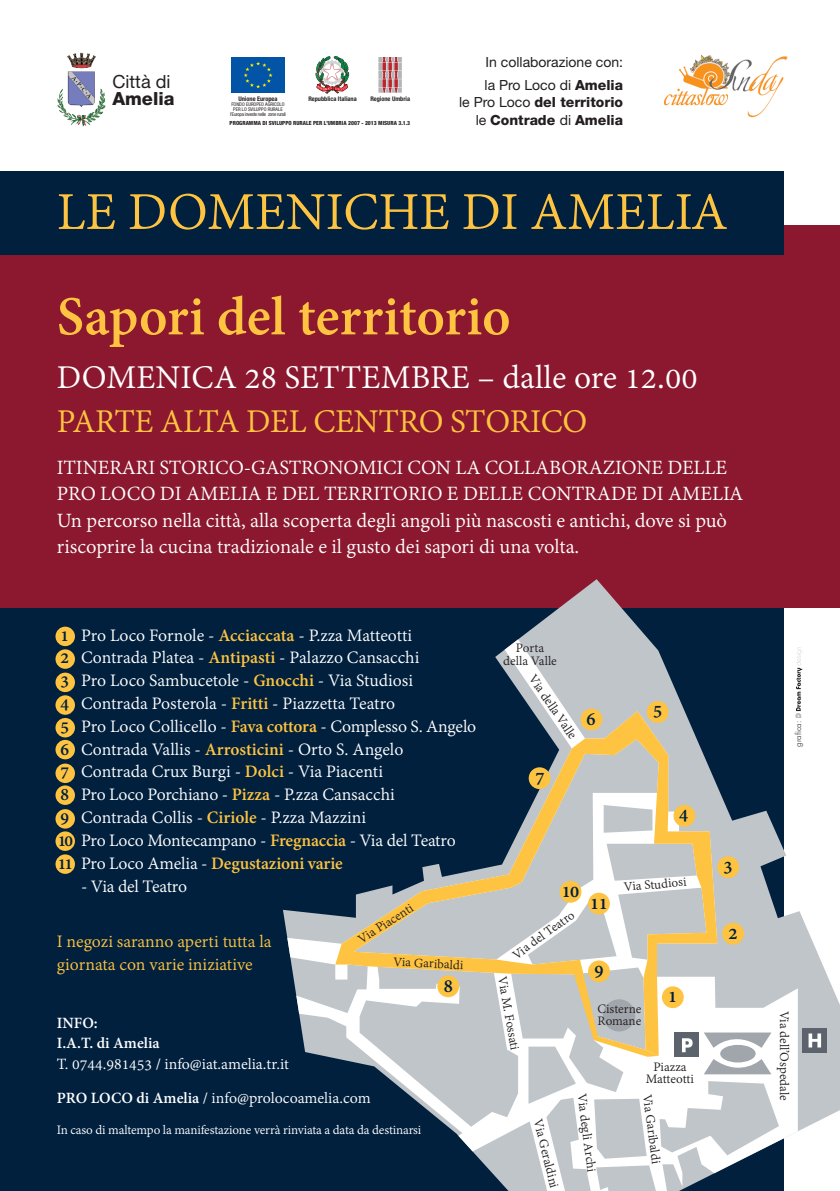
<style>
.page{position:relative;width:840px;height:1191px;background:#fff}
.page>*{position:absolute;margin:0;border:0;box-sizing:border-box;transform-origin:0 0}
.t1{font:700 60px "Adobe Gurmukhi";color:#fec340}
.t2{font:57.6px "Adobe Gurmukhi";color:#fec340}
.t3{font:36px "Adobe Gurmukhi";color:#fff}
.t4{font:36px "Adobe Gurmukhi";letter-spacing:-.01em;color:#fec340}
.t5{font:22px/26.4px "Adobe Gurmukhi";letter-spacing:-.005em;color:#fff}
.t6{font:700 20px "Adobe Gurmukhi";color:#00203e}
.t7{font:19px/22.8px "Adobe Gurmukhi";color:#fff}
.t8{font:19px/22.8px "Adobe Gurmukhi";color:#fec340}
.t9{font:18.2px "Helvetica Neue";color:#231f20}
.t10{font:800 18.2px "Helvetica Neue";color:#231f20}
.t11{font:17px/34.4px "Adobe Gurmukhi";color:#fff}
.t12{font:700 17px/20.4px "Adobe Gurmukhi";color:#fff}
.t13{font:14px/12px "Adobe Gurmukhi";color:#231f20;text-align:center}
.t14{font:14px "Adobe Gurmukhi";letter-spacing:-.01em;color:#fff}
.t15{font:800 14px/17.4px "Helvetica Neue";color:#231f20;text-align:right}
.t16{font:14px/23.4px "Helvetica Neue";color:#231f20}
.t17{font:7.6px "Futura";color:#57585a}
.t18{font:700 condensed 6.4px "Helvetica Neue";color:#231f20}
.t19{font:800 condensed 5.6px "Helvetica Neue";color:#231f20}
.t20{font:condensed 5px/5px "Helvetica Neue";color:#231f20;text-align:center}
.s1{font-weight:800}
.s2{font-weight:400}
.s3{font-weight:700;color:#00203e}
.s4{font-weight:700;color:#fec340}
.s5{font-weight:700}
</style>
<div class="page">
<div style="left:0;top:504px;width:782px;height:687px;background:#00203e"></div>
<div style="left:55px;top:831px;width:20px;height:20px;background:#fec340;border-radius:50%"></div>
<div style="left:55px;top:809px;width:20px;height:19px;background:#fec340;border-radius:50%"></div>
<div style="left:55px;top:785px;width:20px;height:20px;background:#fec340;border-radius:50%"></div>
<div style="left:55px;top:763px;width:20px;height:20px;background:#fec340;border-radius:50%"></div>
<div style="left:55px;top:740px;width:20px;height:19px;background:#fec340;border-radius:50%"></div>
<div style="left:55px;top:718px;width:20px;height:19px;background:#fec340;border-radius:50%"></div>
<div style="left:55px;top:695px;width:20px;height:20px;background:#fec340;border-radius:50%"></div>
<div style="left:55px;top:672px;width:20px;height:20px;background:#fec340;border-radius:50%"></div>
<div style="left:55px;top:649px;width:20px;height:20px;background:#fec340;border-radius:50%"></div>
<div style="left:55px;top:626px;width:20px;height:20px;background:#fec340;border-radius:50%"></div>
<div style="left:55px;top:854px;width:20px;height:20px;background:#fec340;border-radius:50%"></div>
<img style="left:57px;top:53px;width:48px;height:66px">
<div style="left:231px;top:57px;width:54px;height:36px;background:#0154a6"></div>
<svg style="left:244px;top:62px;width:28px;height:26px"></svg>
<svg style="left:315px;top:56px;width:34px;height:38px"></svg>
<svg style="left:378px;top:57px;width:23px;height:36px"></svg>
<div style="left:0;top:225px;width:839px;height:382px;background:#8b182e"></div>
<div style="left:0;top:171px;width:782px;height:84px;background:#00203e"></div>
<svg style="left:272px;top:579px;width:567px;height:553px"></svg>
<svg style="left:275px;top:639px;width:522px;height:552px"></svg>
<svg style="left:335px;top:711px;width:381px;height:344px;fill:#c0c5c9"></svg>
<svg style="left:703px;top:1059px;width:68px;height:19px"></svg>
<svg style="left:703px;top:1028px;width:68px;height:20px"></svg>
<div style="left:719px;top:1044px;width:36px;height:18px;background:#a0a6ac;border-radius:50%"></div>
<div style="left:802px;top:1028px;width:24px;height:24px;background:#5c636c"></div>
<svg style="left:808px;top:1033px;width:12px;height:14px"></svg>
<div style="left:674px;top:1032px;width:24px;height:25px;background:#5c636c"></div>
<svg style="left:682px;top:1038px;width:10px;height:14px"></svg>
<div style="left:602px;top:999px;width:33px;height:32px;background:#a0a6ac;border-radius:50%"></div>
<div style="left:661px;top:986px;width:22px;height:22px;background:#fec340;border-radius:50%"></div>
<div style="left:721px;top:922px;width:22px;height:22px;background:#fec340;border-radius:50%"></div>
<div style="left:716px;top:856px;width:22px;height:22px;background:#fec340;border-radius:50%"></div>
<div style="left:673px;top:805px;width:22px;height:21px;background:#fec340;border-radius:50%"></div>
<div style="left:646px;top:701px;width:22px;height:22px;background:#fec340;border-radius:50%"></div>
<div style="left:580px;top:708px;width:22px;height:22px;background:#fec340;border-radius:50%"></div>
<div style="left:528px;top:767px;width:22px;height:22px;background:#fec340;border-radius:50%"></div>
<div style="left:437px;top:975px;width:22px;height:22px;background:#fec340;border-radius:50%"></div>
<div style="left:587px;top:960px;width:22px;height:22px;background:#fec340;border-radius:50%"></div>
<div style="left:559px;top:881px;width:22px;height:21px;background:#fec340;border-radius:50%"></div>
<div style="left:587px;top:892px;width:22px;height:22px;background:#fec340;border-radius:50%"></div>
<svg style="left:794px;top:647px;width:7px;height:71px"></svg>
<img style="left:663px;top:55px;width:125px;height:63px">
<p class="t9" style="left:112px;top:75px;width:60px">Città di</p>
<p class="t10" style="left:112px;top:92px;width:64px">Amelia</p>
<p class="t18" style="left:238px;top:96px;width:41px">Unione Europea</p>
<p class="t20" style="left:230px;top:102px;width:57px">FONDO EUROPEO AGRICOLO<br>PER LO SVILUPPO RURALE l’Europa investe nelle zone rurali</p>
<p class="t18" style="left:308px;top:96px;width:50px">Repubblica Italiana</p>
<p class="t18" style="left:370px;top:96px;width:41px">Regione Umbria</p>
<p class="t19" style="left:229px;top:121px;width:182px">PROGRAMMA DI SVILUPPO RURALE PER L’UMBRIA 2007 - 2013 MISURA 3.1.3</p>
<p class="t16" style="left:484px;top:51px;width:140px">In collaborazione con: la Pro Loco di <span class="s1">Amelia</span></p>
<p class="t15" style="left:459px;top:95px;width:165px"><span class="s2">le Pro Loco</span> del territorio <span class="s2">le</span> Contrade <span class="s2">di</span> Amelia</p>
<h2 class="t2" style="left:57px;top:191px;width:672px">LE DOMENICHE DI AMELIA</h2>
<h1 class="t1" style="left:57px;top:295px;width:455px">Sapori del territorio</h1>
<h3 class="t3" style="left:57px;top:365px;width:642px">DOMENICA 28 SETTEMBRE – dalle ore 12.00</h3>
<h3 class="t4" style="left:57px;top:408px;width:532px">PARTE ALTA DEL CENTRO STORICO</h3>
<p class="t5" style="left:57px;top:456px;width:687px">ITINERARI STORICO-GASTRONOMICI CON LA COLLABORAZIONE DELLE PRO LOCO DI AMELIA E DEL TERRITORIO E DELLE CONTRADE DI AMELIA Un percorso nella città, alla scoperta degli angoli più nascosti e antichi, dove si può riscoprire la cucina tradizionale e il gusto dei sapori di una volta.</p>
<p class="t7" style="left:58px;top:625px;width:420px"><span class="s3">1</span> Pro Loco Fornole - <span class="s4">Acciaccata</span> - P.zza Matteotti<br><span class="s3">2</span> Contrada Platea - <span class="s4">Antipasti</span> - Palazzo Cansacchi<br><span class="s3">3</span> Pro Loco Sambucetole - <span class="s4">Gnocchi</span> - Via Studiosi<br><span class="s3">4</span> Contrada Posterola - <span class="s4">Fritti</span> - Piazzetta Teatro<br><span class="s3">5</span> Pro Loco Collicello - <span class="s4">Fava cottora</span> - Complesso S. Angelo <span class="s3">6</span> Contrada Vallis - <span class="s4">Arrosticini</span> - Orto S. Angelo<br><span class="s3">7</span> Contrada Crux Burgi - <span class="s4">Dolci</span> - Via Piacenti<br><span class="s3">8</span> Pro Loco Porchiano - <span class="s4">Pizza</span> - P.zza Cansacchi<br><span class="s3">9</span> Contrada Collis - <span class="s4">Ciriole</span> - P.zza Mazzini<br><span class="s3">10</span> Pro Loco Montecampano - <span class="s4">Fregnaccia</span> - Via del Teatro<br><span class="s3">11</span> Pro Loco Amelia - <span class="s4">Degustazioni varie</span></p>
<p class="t7" style="left:81px;top:876px;width:107px">- Via del Teatro</p>
<p class="t8" style="left:57px;top:931px;width:216px">I negozi saranno aperti tutta la giornata con varie iniziative</p>
<p class="t13" style="left:356px;top:936px;width:68px;rotate:-33deg">V ia Piacenti</p>
<p class="t13" style="left:393px;top:956px;width:75px;rotate:3deg">V ia G aribaldi</p>
<p class="t6" style="left:443px;top:979px;width:11px">8</p>
<p class="t12" style="left:57px;top:1014px;width:104px">INFO:<br>I.A.T. di Amelia</p>
<p class="t11" style="left:57px;top:1047px;width:315px">T. 0744.981453 / info@iat.amelia.tr.it<br><span class="s5">PRO LOCO di Amelia</span> / info@prolocoamelia.com</p>
<p class="t14" style="left:57px;top:1124px;width:366px">In caso di maltempo la manifestazione verrà rinviata a data da destinarsi</p>
<p class="t13" style="left:503px;top:643px;width:55px">Porta della Valle</p>
<p class="t13" style="left:536px;top:673px;width:77px;rotate:56deg">V ia della V alle</p>
<p class="t6" style="left:586px;top:712px;width:11px">6</p>
<p class="t6" style="left:535px;top:770px;width:11px">7</p>
<p class="t6" style="left:652px;top:703px;width:11px">5</p>
<p class="t6" style="left:679px;top:807px;width:11px">4</p>
<p class="t6" style="left:561px;top:884px;width:19px">10</p>
<p class="t13" style="left:510px;top:952px;width:75px;rotate:-36deg">V ia delTeatro</p>
<p class="t13" style="left:507px;top:975px;width:79px;rotate:80deg">V ia M .Fossati</p>
<p class="t6" style="left:590px;top:895px;width:19px">11</p>
<p class="t13" style="left:623px;top:882px;width:68px;rotate:-5deg">V ia Studiosi</p>
<p class="t6" style="left:594px;top:962px;width:11px">9</p>
<p class="t6" style="left:668px;top:989px;width:11px">1</p>
<p class="t13" style="left:597px;top:1004px;width:46px;text-align:left">Cisterne<br>Romane</p>
<p class="t13" style="left:542px;top:1118px;width:76px;rotate:76deg">V ia G eraldini</p>
<p class="t13" style="left:586px;top:1093px;width:84px;rotate:83deg">V ia degliA rchi</p>
<p class="t13" style="left:645px;top:1062px;width:50px">Piazza<br>Matteotti</p>
<p class="t13" style="left:651px;top:1093px;width:75px;rotate:82deg">V ia G aribaldi</p>
<p class="t6" style="left:723px;top:859px;width:11px">3</p>
<p class="t6" style="left:728px;top:925px;width:11px">2</p>
<p class="t17" style="left:794px;top:747px;width:28px;rotate:-90deg">grafica:</p>
<p class="t13" style="left:788px;top:1010px;width:92px;rotate:90deg">Via dell’Ospedale</p>
</div>
